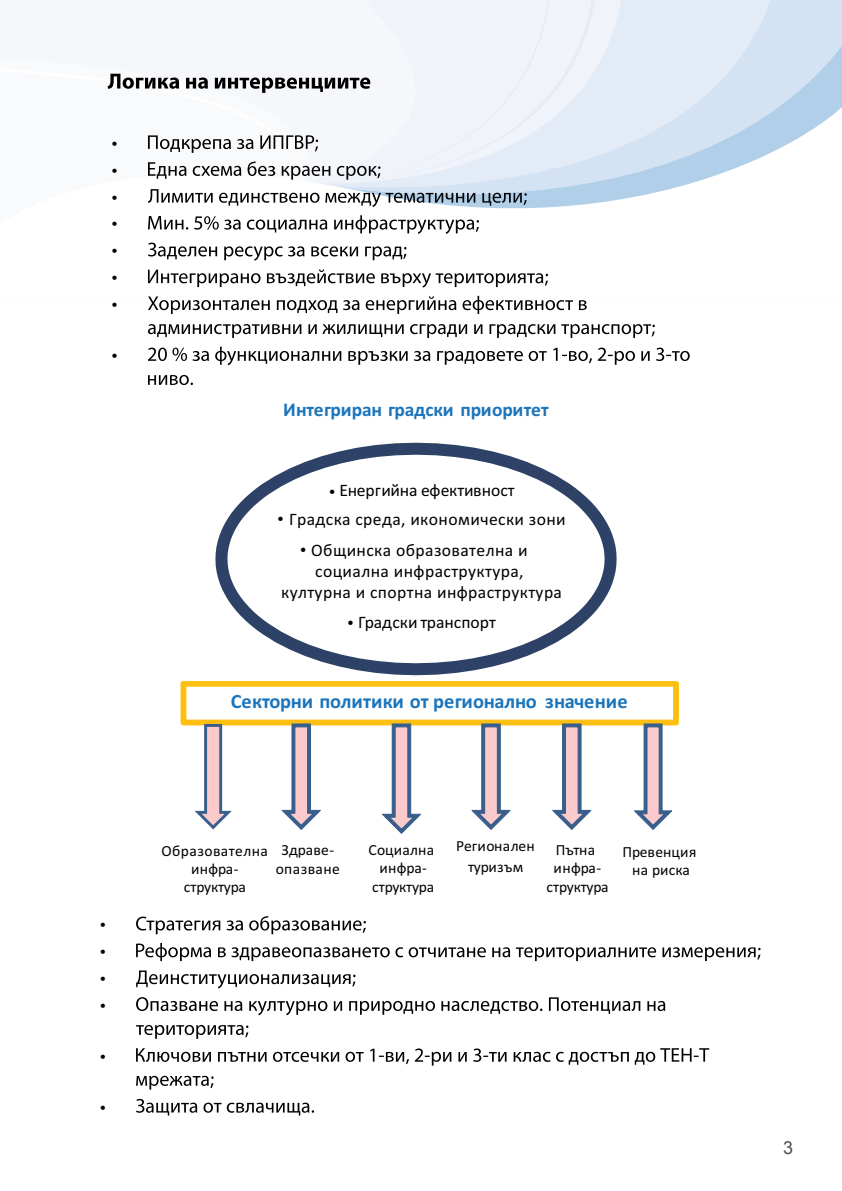
<style>
.page{position:relative;width:842px;height:1191px;background:#fff}
.page>*{position:absolute;margin:0;border:0;box-sizing:border-box;transform-origin:0 0}
.t1{font:700 20.4px "Calibri";letter-spacing:-.015em;color:#1b75bc}
.t2{font:20px/26.8px "Myriad Pro";color:#000;text-align:justify}
.t3{font:700 19.4px "Calibri";letter-spacing:-.01em;color:#1b75bc}
.t4{font:18px "Arial";color:#4d4d4f}
.t5{font:17.6px "Calibri";letter-spacing:.02em;color:#000}
.t6{font:17.6px "Calibri";letter-spacing:-.015em;color:#000}
.t7{font:17.6px "Calibri";color:#000}
.t8{font:15.6px/18.6px "Calibri";letter-spacing:.015em;color:#000;text-align:center}
.t9{font:15.6px/18.4px "Calibri";letter-spacing:-.01em;color:#000;text-align:center}
.s1{font-family:"Arial"}
</style>
<div class="page">
<hr style="left:0;top:888px;width:1px;height:303px;background:#f1f4fa">
<svg style="left:0;top:1010px;width:1px;height:181px"></svg>
<svg style="left:553px;top:3px;width:289px;height:68px;fill:#e2ebf6"></svg>
<svg style="left:197px;top:71px;width:645px;height:225px"></svg>
<svg style="left:527px;top:0;width:26px;height:183px;fill:#f0f4fa"></svg>
<svg style="left:136px;top:916px;width:230px;height:18px"></svg>
<svg style="left:136px;top:943px;width:624px;height:18px"></svg>
<svg style="left:136px;top:970px;width:219px;height:18px"></svg>
<svg style="left:136px;top:997px;width:529px;height:18px"></svg>
<svg style="left:136px;top:1025px;width:112px;height:13px"></svg>
<svg style="left:136px;top:1048px;width:573px;height:17px"></svg>
<svg style="left:136px;top:1075px;width:78px;height:14px"></svg>
<svg style="left:136px;top:1098px;width:178px;height:17px"></svg>
<svg style="left:215px;top:443px;width:402px;height:232px"></svg>
<svg style="left:107px;top:0;width:420px;height:207px"></svg>
<svg style="left:148px;top:215px;width:331px;height:19px"></svg>
<svg style="left:148px;top:242px;width:258px;height:19px"></svg>
<svg style="left:148px;top:269px;width:400px;height:18px"></svg>
<svg style="left:148px;top:296px;width:439px;height:18px"></svg>
<svg style="left:148px;top:324px;width:507px;height:14px"></svg>
<svg style="left:148px;top:347px;width:542px;height:18px"></svg>
<svg style="left:148px;top:375px;width:45px;height:10px"></svg>
<svg style="left:181px;top:681px;width:497px;height:152px"></svg>
<p class="t2" style="left:112px;top:128px;width:7px">• • • • • • •</p>
<p class="t2" style="left:112px;top:340px;width:7px">•</p>
<p class="t3" style="left:283px;top:398px;width:267px">Интегриран градски приоритет</p>
<p class="t6" style="left:329px;top:479px;width:187px"><span class="s1">•</span> Енергийна ефективност</p>
<p class="t5" style="left:277px;top:508px;width:290px"><span class="s1">•</span> Градска среда, икономически зони</p>
<p class="t5" style="left:300px;top:539px;width:229px"><span class="s1">•</span> Общинска образователна и</p>
<p class="t5" style="left:315px;top:560px;width:210px">социална инфраструктура,</p>
<p class="t5" style="left:281px;top:581px;width:282px">културна и спортна инфраструктура</p>
<p class="t7" style="left:348px;top:611px;width:150px"><span class="s1">•</span> Градски транспорт</p>
<p class="t1" style="left:231px;top:688px;width:398px">Секторни политики от регионално значение</p>
<p class="t2" style="left:100px;top:910px;width:7px">• • • •</p>
<p class="t2" style="left:100px;top:1041px;width:7px">•</p>
<p class="t2" style="left:100px;top:1092px;width:7px">•</p>
<p class="t8" style="left:276px;top:839px;width:66px">Здраве&shy;опазване</p>
<p class="t8" style="left:368px;top:839px;width:67px">Социална инфра&shy;структура</p>
<p class="t8" style="left:456px;top:834px;width:80px;line-height:21.4px">Регионален туризъм</p>
<p class="t9" style="left:546px;top:839px;width:64px">Пътна инфра&shy;структура</p>
<p class="t8" style="left:162px;top:841px;width:108px;line-height:18px">Образователна инфра&shy;структура</p>
<p class="t8" style="left:622px;top:841px;width:76px">Превенция на риска</p>
<p class="t4" style="left:783px;top:1136px;width:12px">3</p>
</div>
